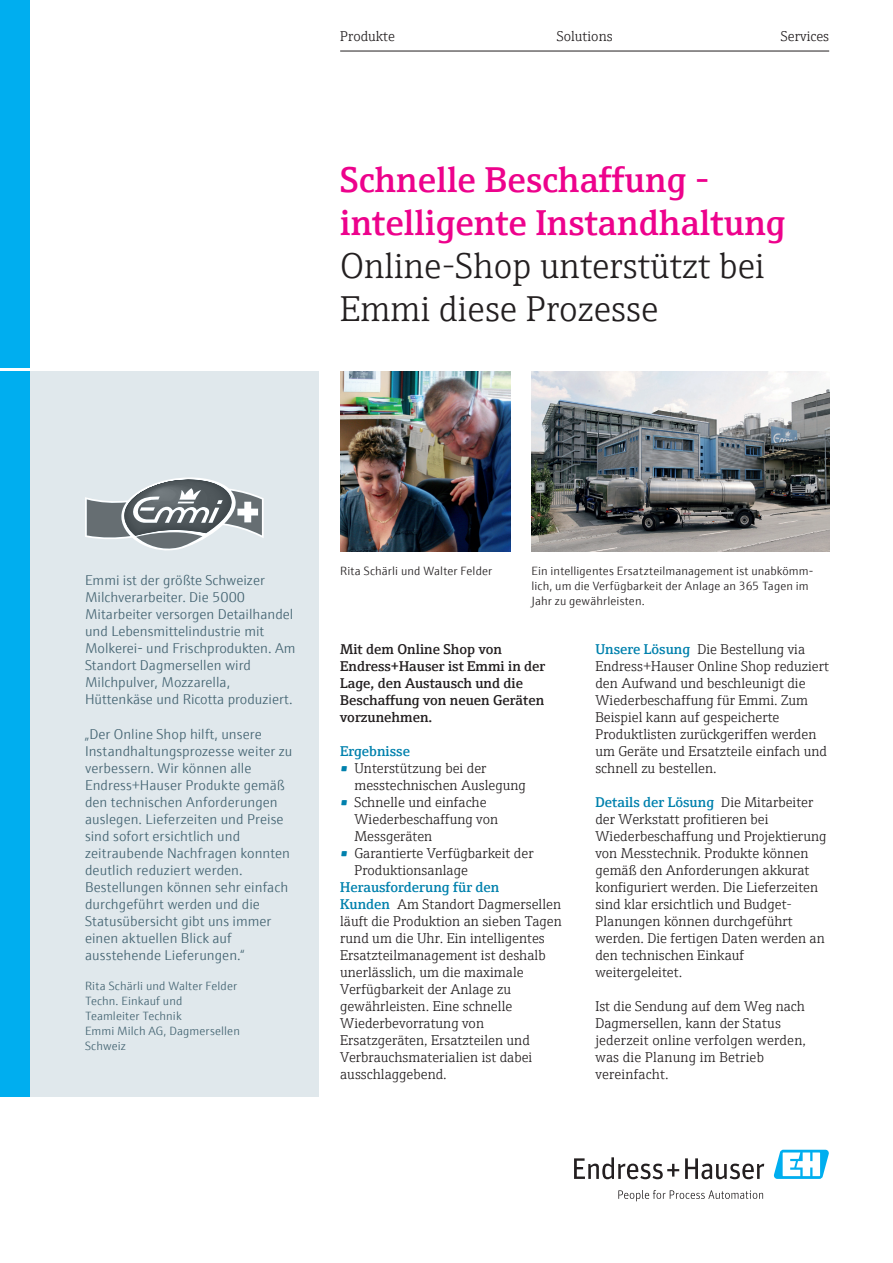
<style>
.page{position:relative;width:893px;height:1263px;background:#fff}
.page>*{position:absolute;margin:0;border:0;box-sizing:border-box;transform-origin:0 0}
.t1{font:600 36px/43.2px "E+H Serif";color:#ed028c}
.t2{font:300 36px/43.2px "E+H Serif";color:#231f20}
.t3{font:300 14.25px/17px "E+H Serif";color:#231f20}
.t4{font:300 14.25px/17px "E+H Sans";color:#446472}
.t5{font:600 14.25px/17px "E+H Serif";color:#231f20}
.t6{font:600 14.25px "E+H Serif";color:#0081ad}
.t7{font:300 12px/15px "E+H Sans";letter-spacing:.01em;color:#231f20}
.t8{font:300 12px/15px "E+H Sans";letter-spacing:.01em;color:#446472}
.s1{font-weight:600;color:#0081ad}
</style>
<div class="page">
<div style="left:30px;top:371px;width:289px;height:725px;background:#e0e8ec"></div>
<img style="left:340px;top:371px;width:170px;height:181px">
<img style="left:531px;top:371px;width:298px;height:181px">
<svg style="left:85px;top:477px;width:179px;height:74px"></svg>
<svg style="left:574px;top:1157px;width:105px;height:22px"></svg>
<svg style="left:685px;top:1158px;width:79px;height:21px"></svg>
<svg style="left:618px;top:1190px;width:145px;height:11px"></svg>
<svg style="left:773px;top:1150px;width:56px;height:29px"></svg>
<div style="left:0;top:0;width:30px;height:1096px;background:#00aeef"></div>
<hr style="left:0;top:369px;width:32px;height:2px;background:#fff">
<hr style="left:340px;top:51px;width:489px;height:1px;background:#231f20">
<p class="t3" style="left:340px;top:27px;width:56px">Produkte</p>
<p class="t3" style="left:557px;top:27px;width:57px">Solutions</p>
<p class="t3" style="left:781px;top:27px;width:50px">Services</p>
<h1 class="t1" style="left:340px;top:155px;width:447px">Schnelle Beschaffung - intelligente Instandhaltung</h1>
<h1 class="t2" style="left:340px;top:242px;width:426px">Online-Shop unterstützt bei<br>Emmi diese Prozesse</h1>
<p class="t4" style="left:85px;top:571px;width:212px">Emmi ist der größte Schweizer<br>Milchverarbeiter. Die 5000<br>Mitarbeiter versorgen Detailhandel und Lebensmittelindustrie mit<br>Molkerei- und Frischprodukten. Am<br>Standort Dagmersellen wird<br>Milchpulver, Mozzarella,<br>Hüttenkäse und Ricotta produziert.</p>
<p class="t4" style="left:85px;top:724px;width:209px">„Der Online Shop hilft, unsere<br>Instandhaltungsprozesse weiter zu verbessern. Wir können alle<br>Endress+Hauser Produkte gemäß den technischen Anforderungen auslegen. Lieferzeiten und Preise sind sofort ersichtlich und zeitraubende Nachfragen konnten deutlich reduziert werden.<br>Bestellungen können sehr einfach durchgeführt werden und die<br>Statusübersicht gibt uns immer einen aktuellen Blick auf ausstehende Lieferungen.“</p>
<p class="t8" style="left:85px;top:977px;width:156px">Rita Schärli und Walter Felder<br>Techn. Einkauf und<br>Teamleiter Technik<br>Emmi Milch AG, Dagmersellen<br>Schweiz</p>
<p class="t7" style="left:340px;top:562px;width:154px">Rita Schärli und Walter Felder</p>
<p class="t7" style="left:531px;top:562px;width:283px">Ein intelligentes Ersatzteilmanagement ist unabkömm&shy;lich, um die Verfügbarkeit der Anlage an 365 Tagen im<br>Jahr zu gewährleisten.</p>
<p class="t5" style="left:340px;top:639px;width:207px">Mit dem Online Shop von<br>Endress+Hauser ist Emmi in der<br>Lage, den Austausch und die<br>Beschaffung von neuen Geräten vorzunehmen.</p>
<p class="t6" style="left:340px;top:740px;width:71px">Ergebnisse</p>
<p class="t3" style="left:354px;top:758px;width:173px;text-indent:-14px"><span class="s1">•</span> Unterstützung bei der messtechnischen Auslegung</p>
<p class="t3" style="left:354px;top:792px;width:145px;text-indent:-14px"><span class="s1">•</span> Schnelle und einfache<br>Wiederbeschaffung von<br>Messgeräten</p>
<p class="t3" style="left:354px;top:843px;width:181px;text-indent:-14px"><span class="s1">•</span> Garantierte Verfügbarkeit der<br>Produktionsanlage</p>
<p class="t3" style="left:340px;top:877px;width:223px"><span class="s1">Herausforderung für den<br>Kunden</span> Am Standort Dagmersellen läuft die Produktion an sieben Tagen rund um die Uhr. Ein intelligentes<br>Ersatzteilmanagement ist deshalb unerlässlich, um die maximale<br>Verfügbarkeit der Anlage zu gewährleisten. Eine schnelle<br>Wiederbevorratung von<br>Ersatzgeräten, Ersatzteilen und<br>Verbrauchsmaterialien ist dabei ausschlaggebend.</p>
<p class="t3" style="left:595px;top:639px;width:235px"><span class="s1">Unsere Lösung</span> Die Bestellung via Endress+Hauser Online Shop reduziert den Aufwand und beschleunigt die Wiederbeschaffung für Emmi. Zum Beispiel kann auf gespeicherte Produktlisten zurückgeriffen werden um Geräte und Ersatzteile einfach und schnell zu bestellen.</p>
<p class="t3" style="left:595px;top:792px;width:233px"><span class="s1">Details der Lösung</span> Die Mitarbeiter der Werkstatt profitieren bei<br>Wiederbeschaffung und Projektierung von Messtechnik. Produkte können gemäß den Anforderungen akkurat konfiguriert werden. Die Lieferzeiten sind klar ersichtlich und Budget-<br>Planungen können durchgeführt werden. Die fertigen Daten werden an den technischen Einkauf weitergeleitet.</p>
<p class="t3" style="left:595px;top:997px;width:212px">Ist die Sendung auf dem Weg nach<br>Dagmersellen, kann der Status jederzeit online verfolgen werden, was die Planung im Betrieb vereinfacht.</p>
</div>
